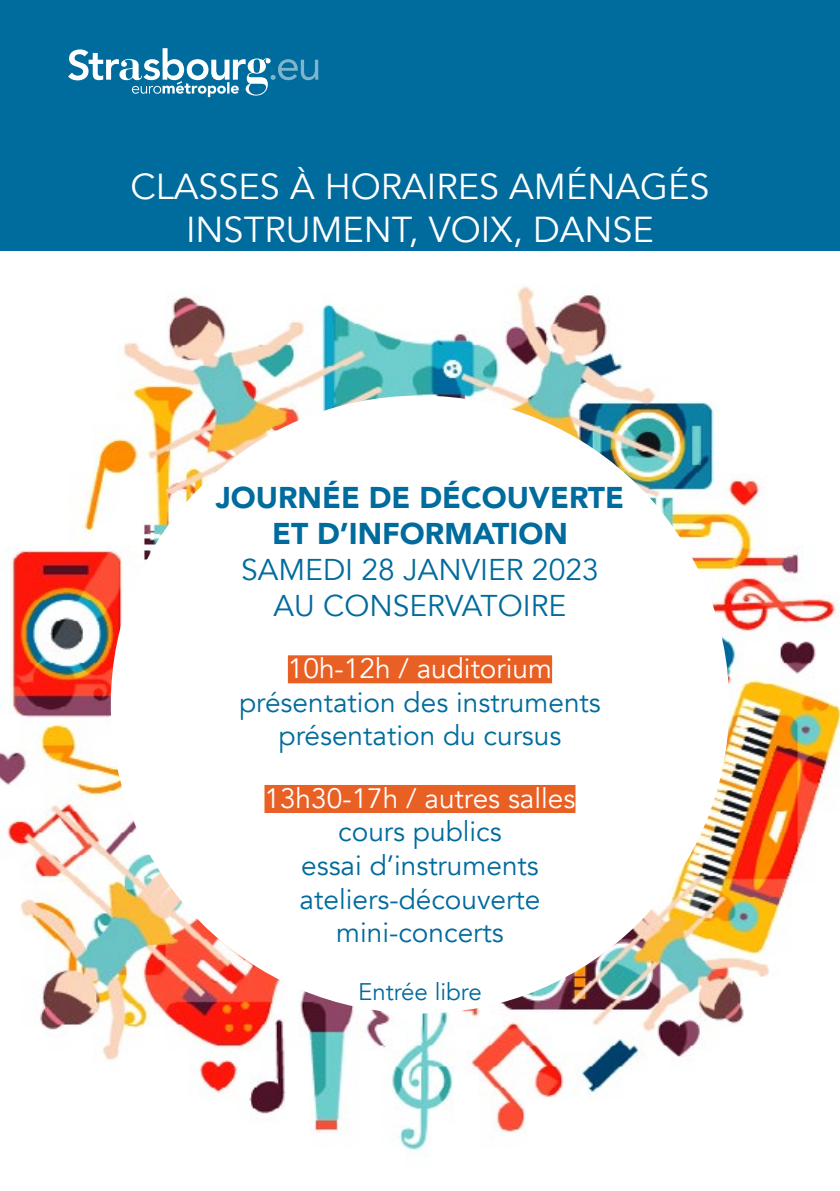
<style>
.page{position:relative;width:840px;height:1191px;background:#fff}
.page>*{position:absolute;margin:0;border:0;box-sizing:border-box;transform-origin:0 0}
.t1{font:36px/43.2px "Avenir";color:#fff;text-align:center}
.t2{font:900 30px/36px "Avenir";color:#006b9d;text-align:center}
.t3{font:30px/36px "Avenir";color:#006b9d;text-align:center}
.t4{font:28px/33.6px "Avenir";color:#006b9d;text-align:center}
.t5{font:28px "Avenir";color:#fff}
.t6{font:24px "Avenir";color:#006b9d}
</style>
<div class="page">
<img style="left:0;top:286px;width:839px;height:870px">
<div style="left:0;top:0;width:839px;height:250px;background:#006b9d"></div>
<svg style="left:68px;top:48px;width:250px;height:49px"></svg>
<div style="left:111px;top:395px;width:617px;height:618px;background:#fff;border-radius:50%"></div>
<div style="left:288px;top:655px;width:263px;height:28px;background:#e96024"></div>
<div style="left:264px;top:785px;width:311px;height:28px;background:#e96024"></div>
<p class="t1" style="left:130px;top:166px;width:580px">CLASSES À HORAIRES AMÉNAGÉS<br>INSTRUMENT, VOIX, DANSE</p>
<p class="t2" style="left:216px;top:478px;width:409px">JOURNÉE DE DÉCOUVERTE<br>ET D’INFORMATION</p>
<p class="t3" style="left:241px;top:552px;width:359px">SAMEDI 28 JANVIER 2023<br>AU CONSERVATOIRE</p>
<p class="t5" style="left:288px;top:651px;width:265px">10h-12h / auditorium</p>
<p class="t4" style="left:239px;top:685px;width:363px">présentation des instruments présentation du cursus</p>
<p class="t5" style="left:264px;top:781px;width:312px">13h30-17h / autres salles</p>
<p class="t4" style="left:299px;top:815px;width:242px">cours publics<br>essai d’instruments ateliers-découverte mini-concerts</p>
<p class="t6" style="left:358px;top:977px;width:125px">Entrée libre</p>
</div>
